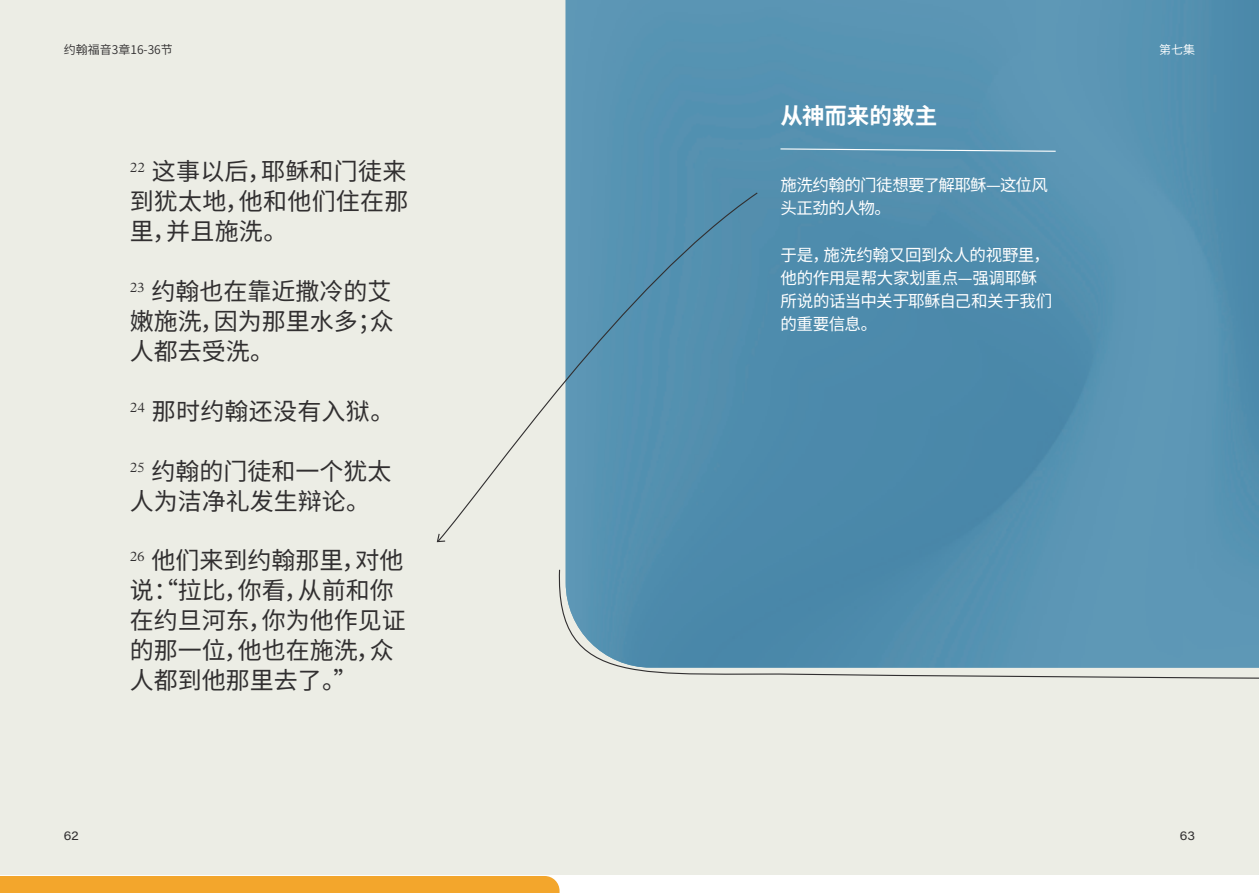
<style>
.page{position:relative;width:1259px;height:893px;background:#ecede5}
.page>*{position:absolute;margin:0;border:0;box-sizing:border-box;transform-origin:0 0}
.Bible_Passage{font:24px/30px "Noto Sans CJ Ksc";color:#312f30;text-align:justify}
.Page_Title{font:700 22.5px "Noto Sans CJ Ksc";color:#fff}
.Body{font:16.5px/23.1px "Noto Sans CJ Ksc";letter-spacing:-.025em;color:#fff}
.Page_Numbers{font:600 12px "Noto Sans CJ Ksc";color:#312f30}
.Page_Numbers-2{font:12px "Acumin Variable Concept";color:#312f30}
.Page_Numbers-3{font:600 12px "Noto Sans CJ Ksc";color:#fff}
</style>
<div class="page">
<img style="left:566px;top:0;width:693px;height:569px">
<svg style="left:558px;top:569px;width:701px;height:110px;background:#6599b4"></svg>
<div style="left:0;top:876px;width:1259px;height:17px;background:#fff"></div>
<div style="left:0;top:876px;width:559px;height:17px;background:#f3a62c"></div>
<svg style="left:445px;top:191px;width:314px;height:352px"></svg>
<svg style="left:436px;top:532px;width:10px;height:11px"></svg>
<svg style="left:779px;top:148px;width:277px;height:4px"></svg>
<p class="Page_Numbers" style="left:64px;top:43px;width:111px">约翰福音3章16-36节</p>
<p class="Page_Numbers-3" style="left:1159px;top:43px;width:37px">第七集</p>
<p class="Bible_Passage" style="left:130px;top:157px;width:280px"><sup>22</sup> 这事以后，耶稣和门徒来到犹太地，他和他们住在那里，并且施洗。</p>
<p class="Bible_Passage" style="left:130px;top:277px;width:265px"><sup>23</sup> 约翰也在靠近撒冷的艾嫩施洗，因为那里水多；众人都去受洗。</p>
<p class="Bible_Passage" style="left:130px;top:397px;width:266px"><sup>24</sup> 那时约翰还没有入狱。</p>
<p class="Bible_Passage" style="left:130px;top:456px;width:263px"><sup>25</sup> 约翰的门徒和一个犹太人为洁净礼发生辩论。</p>
<p class="Bible_Passage" style="left:130px;top:546px;width:277px;text-align:left"><sup>26</sup> 他们来到约翰那里，对他说：“拉比，你看，从前和你在约旦河东，你为他作见证的那一位，他也在施洗，众人都到他那里去了。”</p>
<p class="Page_Title" style="left:780px;top:103px;width:158px">从神而来的救主</p>
<p class="Body" style="left:780px;top:174px;width:269px">施洗约翰的门徒想要了解耶稣—这位风头正劲的人物。</p>
<p class="Body" style="left:780px;top:243px;width:273px">于是，施洗约翰又回到众人的视野里，他的作用是帮大家划重点—强调耶稣所说的话当中关于耶稣自己和关于我们的重要信息。</p>
<p class="Page_Numbers-2" style="left:64px;top:827px;width:16px">62</p>
<p class="Page_Numbers-2" style="left:1180px;top:827px;width:17px">63</p>
</div>
